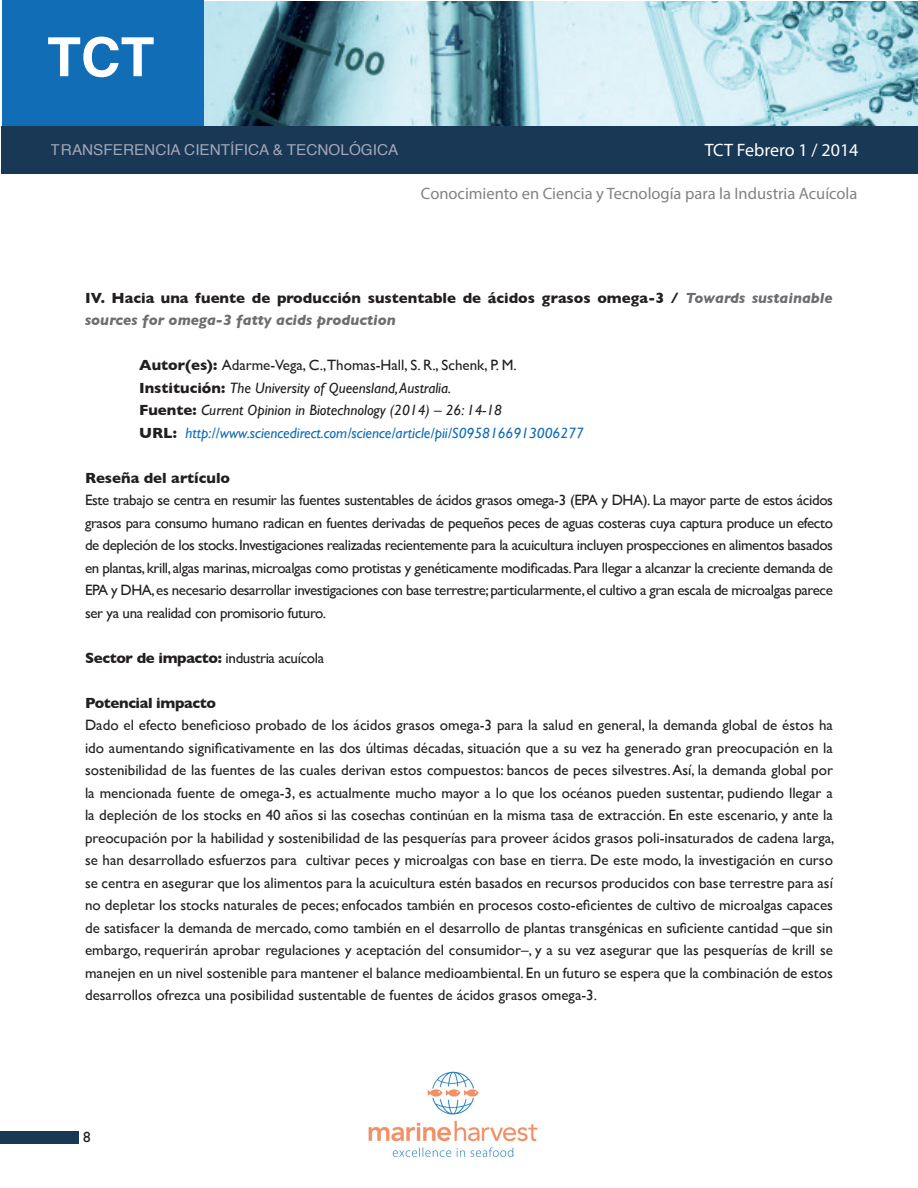
<style>
.page{position:relative;width:918px;height:1188px;background:#fff}
.page>*{position:absolute;margin:0;border:0;box-sizing:border-box;transform-origin:0 0}
.t1{font:700 54px "Helvetica";color:#fff}
.t2{font:18px "Myriad Pro";color:#fff}
.t3{font:16.5px "Myriad Pro";color:#808285}
.t4{font:15px/22.5px "Gill Sans";letter-spacing:-.025em;color:#231f20;text-align:justify}
.t5{font:italic 15px/22.5px "Gill Sans";color:#231f20}
.t6{font:700 15px/22.5px "Gill Sans";color:#231f20}
.t7{font:15px "Helvetica";color:#a4a6b5}
.t8{font:700 15px "Gill Sans";letter-spacing:-.025em;color:#231f20}
.s1{font-style:italic;color:#6c6d70}
.s2{font-weight:700;font-style:normal}
.s3{font-style:normal}
.s4{color:#126db7}
.s5{font-weight:700}
</style>
<div class="page">
<div style="left:0;top:1131px;width:79px;height:13px;background:#183856"></div>
<img style="left:203px;top:1px;width:715px;height:125px">
<div style="left:2px;top:0;width:201px;height:127px;background:#126db7"></div>
<div style="left:1px;top:126px;width:917px;height:48px;background:#183856"></div>
<img style="left:368px;top:1071px;width:170px;height:87px">
<h1 class="t1" style="left:47px;top:14px;width:109px">TCT</h1>
<p class="t7" style="left:51px;top:138px;width:349px">TRANSFERENCIA CIENTÍFICA &amp; TECNOLÓGICA</p>
<p class="t2" style="left:705px;top:139px;width:155px">TCT Febrero 1 / 2014</p>
<p class="t3" style="left:421px;top:184px;width:438px">Conocimiento en Ciencia y Tecnología para la Industria Acuícola</p>
<p class="t6" style="left:85px;top:286px;width:749px">IV. Hacia una fuente de producción sustentable de ácidos grasos omega-3 / <span class="s1">Towards sustainable sources for omega-3 fatty acids production</span></p>
<p class="t5" style="left:139px;top:354px;width:446px"><span class="s2">Autor(es):</span> <span class="s3">Adarme-Vega, C.,Thomas-Hall, S. R., Schenk, P. M.<br></span><span class="s2">Institución:</span> The University of Queensland, Australia.<br><span class="s2">Fuente:</span> Current Opinion in Biotechnology (2014) – 26: 14-18<br><span class="s2">URL:</span> <span class="s4">http://www.sciencedirect.com/science/article/pii/S0958166913006277</span></p>
<p class="t6" style="left:85px;top:466px;width:147px">Reseña del artículo</p>
<p class="t4" style="left:85px;top:489px;width:750px">Este trabajo se centra en resumir las fuentes sustentables de ácidos grasos omega-3 (EPA y DHA). La mayor parte de estos ácidos grasos para consumo humano radican en fuentes derivadas de pequeños peces de aguas costeras cuya captura produce un efecto de depleción de los stocks. Investigaciones realizadas recientemente para la acuicultura incluyen prospecciones en alimentos basados en plantas, krill, algas marinas, microalgas como protistas y genéticamente modificadas. Para llegar a alcanzar la creciente demanda de EPA y DHA, es necesario desarrollar investigaciones con base terrestre; particularmente, el cultivo a gran escala de microalgas parece ser ya una realidad con promisorio futuro.</p>
<p class="t4" style="left:85px;top:646px;width:241px"><span class="s5">Sector de impacto:</span> industria acuícola</p>
<p class="t8" style="left:85px;top:691px;width:132px">Potencial impacto</p>
<p class="t4" style="left:85px;top:714px;width:751px">Dado el efecto beneficioso probado de los ácidos grasos omega-3 para la salud en general, la demanda global de éstos ha ido aumentando significativamente en las dos últimas décadas, situación que a su vez ha generado gran preocupación en la sostenibilidad de las fuentes de las cuales derivan estos compuestos: bancos de peces silvestres. Así, la demanda global por la mencionada fuente de omega-3, es actualmente mucho mayor a lo que los océanos pueden sustentar, pudiendo llegar a la depleción de los stocks en 40 años si las cosechas continúan en la misma tasa de extracción. En este escenario, y ante la preocupación por la habilidad y sostenibilidad de las pesquerías para proveer ácidos grasos poli-insaturados de cadena larga, se han desarrollado esfuerzos para cultivar peces y microalgas con base en tierra. De este modo, la investigación en curso se centra en asegurar que los alimentos para la acuicultura estén basados en recursos producidos con base terrestre para así no depletar los stocks naturales de peces; enfocados también en procesos costo-eficientes de cultivo de microalgas capaces de satisfacer la demanda de mercado, como también en el desarrollo de plantas transgénicas en suficiente cantidad –que sin embargo, requerirán aprobar regulaciones y aceptación del consumidor–, y a su vez asegurar que las pesquerías de krill se manejen en un nivel sostenible para mantener el balance medioambiental. En un futuro se espera que la combinación de estos desarrollos ofrezca una posibilidad sustentable de fuentes de ácidos grasos omega-3.</p>
<p class="t4" style="left:83px;top:1125px;width:9px">8</p>
</div>
